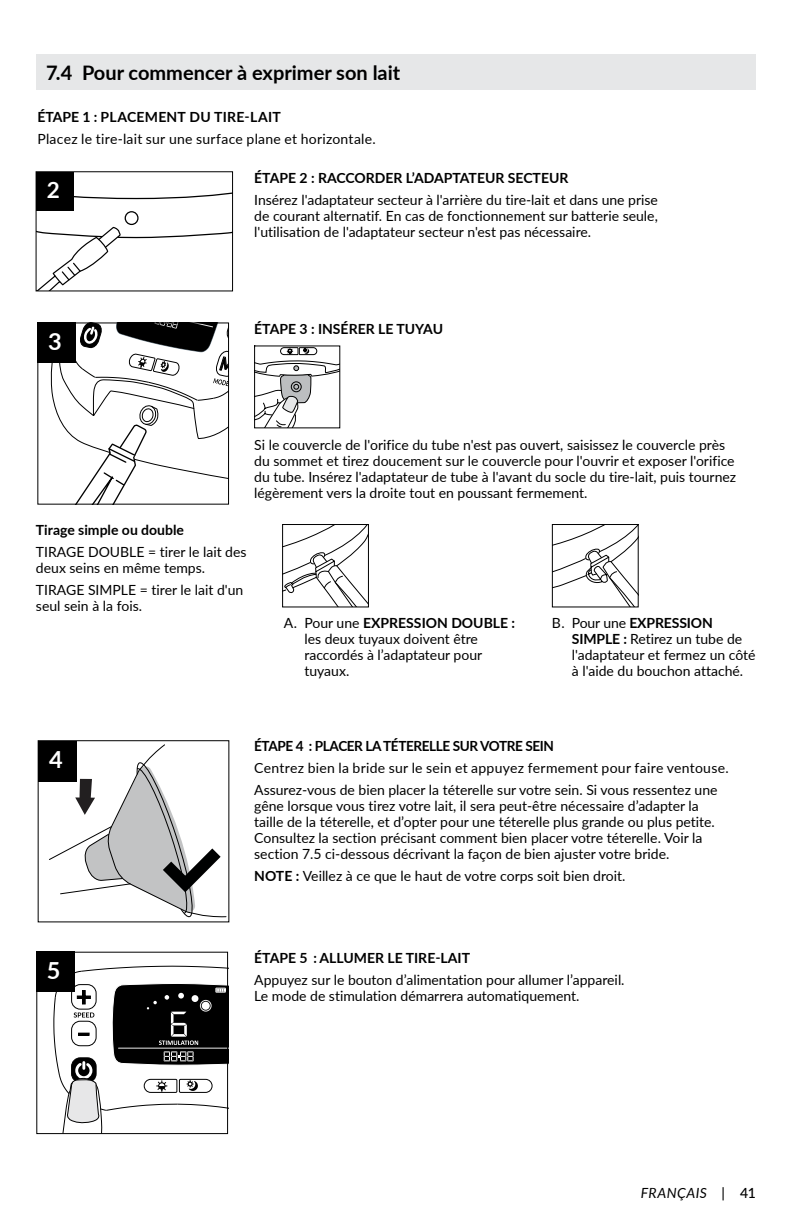
<style>
.page{position:relative;width:792px;height:1224px;background:#fff}
.page>*{position:absolute;margin:0;border:0;box-sizing:border-box;transform-origin:0 0}
.t1{font:700 23.6px "Lato";color:#fff}
.t2{font:700 22.4px "Lato";color:#fff}
.t3{font:700 20px "Lato";color:#000}
.t4{font:14px/16px "Lato";color:#000}
.t5{font:700 14px "Lato";color:#000}
.t6{font:14px "Lato";letter-spacing:.02em;color:#000}
.t7{font:700 14px "Lato";letter-spacing:-.03em;color:#000}
.t8{font:italic 14px "Lato";letter-spacing:.03em;color:#000}
.s1{font-weight:700}
.s2{font-weight:500;font-style:normal}
</style>
<div class="page">
<div style="left:36px;top:54px;width:720px;height:36px;background:#e6e7e8"></div>
<svg style="left:38px;top:192px;width:193px;height:97px"></svg>
<div style="left:36px;top:172px;width:38px;height:38px;background:#000"></div>
<svg style="left:53px;top:965px;width:173px;height:167px"></svg>
<div style="left:36px;top:952px;width:192px;height:182px;border:1px solid #000"></div>
<div style="left:36px;top:951px;width:38px;height:41px;background:#000"></div>
<svg style="left:48px;top:743px;width:179px;height:175px"></svg>
<div style="left:38px;top:741px;width:38px;height:40px;background:#000"></div>
<div style="left:37px;top:323px;width:39px;height:40px;background:#000"></div>
<svg style="left:256px;top:348px;width:82px;height:78px"></svg>
<div style="left:254px;top:346px;width:86px;height:82px;border:1px solid #000"></div>
<svg style="left:552px;top:524px;width:87px;height:83px"></svg>
<svg style="left:282px;top:524px;width:87px;height:83px"></svg>
<svg style="left:49px;top:323px;width:181px;height:181px"></svg>
<h3 class="t3" style="left:46px;top:58px;width:356px">7.4 Pour commencer à exprimer son lait</h3>
<p class="t5" style="left:37px;top:107px;width:245px">ÉTAPE 1 : PLACEMENT DU TIRE-LAIT</p>
<p class="t6" style="left:37px;top:129px;width:340px">Placez le tire-lait sur une surface plane et horizontale.</p>
<h2 class="t2" style="left:47px;top:173px;width:15px">2</h2>
<h1 class="t1" style="left:48px;top:324px;width:15px">3</h1>
<p class="t5" style="left:254px;top:168px;width:316px">ÉTAPE 2 : RACCORDER L’ADAPTATEUR SECTEUR</p>
<p class="t4" style="left:254px;top:192px;width:405px;text-align:justify">Insérez l'adaptateur secteur à l'arrière du tire-lait et dans une prise de courant alternatif. En cas de fonctionnement sur batterie seule, l'utilisation de l'adaptateur secteur n'est pas nécessaire.</p>
<p class="t5" style="left:254px;top:318px;width:190px">ÉTAPE 3 : INSÉRER LE TUYAU</p>
<p class="t4" style="left:254px;top:436px;width:484px">Si le couvercle de l'orifice du tube n'est pas ouvert, saisissez le couvercle près du sommet et tirez doucement sur le couvercle pour l'ouvrir et exposer l'orifice du tube. Insérez l'adaptateur de tube à l'avant du socle du tire-lait, puis tournez légèrement vers la droite tout en poussant fermement.</p>
<p class="t5" style="left:36px;top:520px;width:150px">Tirage simple ou double</p>
<p class="t4" style="left:36px;top:544px;width:212px">TIRAGE DOUBLE = tirer le lait des deux seins en même temps.</p>
<p class="t4" style="left:36px;top:582px;width:209px">TIRAGE SIMPLE = tirer le lait d'un seul sein à la fois.</p>
<p class="t4" style="left:304px;top:615px;width:212px;text-indent:-21px">A. Pour une <span class="s1">EXPRESSION DOUBLE : </span>les deux tuyaux doivent être raccordés à l’adaptateur pour tuyaux.</p>
<p class="t4" style="left:572px;top:615px;width:185px;text-indent:-20px">B. Pour une <span class="s1">EXPRESSION<br>SIMPLE :</span> Retirez un tube de l'adaptateur et fermez un côté à l'aide du bouchon attaché.</p>
<h1 class="t1" style="left:49px;top:742px;width:15px">4</h1>
<p class="t7" style="left:254px;top:736px;width:301px">ÉTAPE 4 : PLACER LA TÉTERELLE SUR VOTRE SEIN</p>
<p class="t4" style="left:254px;top:757px;width:476px;line-height:22px">Centrez bien la bride sur le sein et appuyez fermement pour faire ventouse.<br>Assurez-vous de bien placer la téterelle sur votre sein. Si vous ressentez une</p>
<p class="t4" style="left:254px;top:798px;width:462px">gêne lorsque vous tirez votre lait, il sera peut-être nécessaire d’adapter la taille de la téterelle, et d’opter pour une téterelle plus grande ou plus petite.<br>Consultez la section précisant comment bien placer votre téterelle. Voir la section 7.5 ci-dessous décrivant la façon de bien ajuster votre bride.</p>
<p class="t4" style="left:254px;top:868px;width:373px"><span class="s1">NOTE :</span> Veillez à ce que le haut de votre corps soit bien droit.</p>
<h1 class="t1" style="left:47px;top:953px;width:15px">5</h1>
<p class="t5" style="left:254px;top:947px;width:217px">ÉTAPE 5 : ALLUMER LE TIRE-LAIT</p>
<p class="t4" style="left:254px;top:971px;width:372px">Appuyez sur le bouton d’alimentation pour allumer l’appareil.<br>Le mode de stimulation démarrera automatiquement.</p>
<p class="t8" style="left:641px;top:1183px;width:117px">FRANÇAIS <span class="s2">| 41</span></p>
</div>
